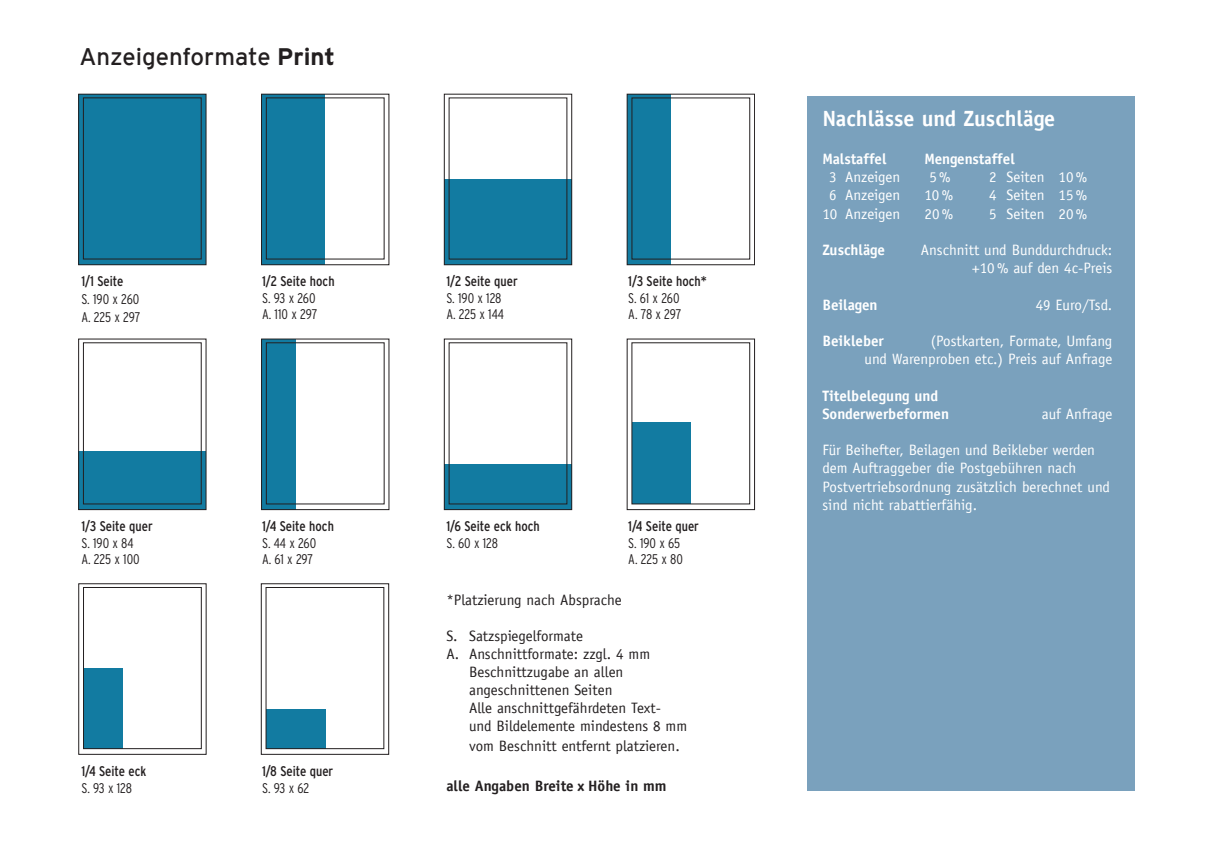
<style>
.page{position:relative;width:1214px;height:862px;background:#fff}
.page>*{position:absolute;margin:0;border:0;box-sizing:border-box;transform-origin:0 0}
.t1{font:24px "Interstate";color:#231f20}
.t2{font:700 22px "Officina Sans LT";color:#fff}
.t3{font:15px/18.2px "Officina Sans LT";color:#fff;text-align:right}
.t4{font:15px "Officina Sans LT";color:#231f20}
.t5{font:700 15px/18.2px "Officina Sans LT";color:#fff}
.t6{font:700 15px "Officina Sans LT";color:#231f20}
.t7{font:300 condensed 14px/16.8px "Interstate";letter-spacing:-.01em;color:#231f20}
.t8{font:condensed 14px "Interstate";color:#231f20}
.s1{font-weight:700}
</style>
<div class="page">
<div style="left:806px;top:96px;width:328px;height:694px;background:#7aa1bd"></div>
<div style="left:83px;top:668px;width:40px;height:80px;background:#127ba1"></div>
<div style="left:266px;top:709px;width:59px;height:39px;background:#127ba1"></div>
<div style="left:632px;top:422px;width:58px;height:82px;background:#127ba1"></div>
<div style="left:444px;top:464px;width:128px;height:45px;background:#127ba1"></div>
<div style="left:261px;top:339px;width:35px;height:170px;background:#127ba1"></div>
<div style="left:79px;top:451px;width:127px;height:58px;background:#127ba1"></div>
<div style="left:627px;top:94px;width:43px;height:170px;background:#127ba1"></div>
<div style="left:444px;top:179px;width:127px;height:86px;background:#127ba1"></div>
<div style="left:261px;top:94px;width:64px;height:171px;background:#127ba1"></div>
<div style="left:78px;top:583px;width:128px;height:171px;border:1px solid #231f20"></div>
<div style="left:83px;top:587px;width:118px;height:162px;border:1px solid #231f20"></div>
<div style="left:261px;top:583px;width:128px;height:171px;border:1px solid #231f20"></div>
<div style="left:266px;top:587px;width:118px;height:162px;border:1px solid #231f20"></div>
<div style="left:444px;top:94px;width:128px;height:171px;border:1px solid #231f20"></div>
<div style="left:626px;top:94px;width:128px;height:171px;border:1px solid #231f20"></div>
<div style="left:631px;top:98px;width:119px;height:161px;border:1px solid #231f20"></div>
<div style="left:631px;top:342px;width:119px;height:162px;border:1px solid #231f20"></div>
<div style="left:444px;top:339px;width:128px;height:171px;border:1px solid #231f20"></div>
<div style="left:449px;top:342px;width:118px;height:162px;border:1px solid #231f20"></div>
<div style="left:261px;top:339px;width:128px;height:171px;border:1px solid #231f20"></div>
<div style="left:266px;top:342px;width:118px;height:162px;border:1px solid #231f20"></div>
<div style="left:78px;top:339px;width:128px;height:171px;border:1px solid #231f20"></div>
<div style="left:83px;top:342px;width:118px;height:162px;border:1px solid #231f20"></div>
<div style="left:79px;top:94px;width:127px;height:171px;background:#127ba1"></div>
<div style="left:78px;top:94px;width:128px;height:171px;border:1px solid #231f20"></div>
<div style="left:261px;top:94px;width:128px;height:171px;border:1px solid #231f20"></div>
<h1 class="t1" style="left:79px;top:43px;width:257px">Anzeigenformate <span class="s1">Print</span></h1>
<p class="t8" style="left:81px;top:272px;width:44px">1/1 Seite</p>
<p class="t7" style="left:81px;top:290px;width:61px;line-height:18.2px">S. 190 x 260<br>A. 225 x 297</p>
<p class="t8" style="left:81px;top:517px;width:73px">1/3 Seite quer</p>
<p class="t7" style="left:81px;top:534px;width:60px">S. 190 x 84<br>A. 225 x 100</p>
<p class="t8" style="left:81px;top:762px;width:67px">1/4 Seite eck</p>
<p class="t7" style="left:81px;top:779px;width:52px">S. 93 x 128</p>
<p class="t8" style="left:262px;top:272px;width:74px">1/2 Seite hoch</p>
<p class="t7" style="left:262px;top:289px;width:57px">S. 93 x 260<br>A. 110 x 297</p>
<p class="t8" style="left:262px;top:517px;width:73px">1/4 Seite hoch</p>
<p class="t7" style="left:262px;top:534px;width:56px">S. 44 x 260<br>A. 61 x 297</p>
<p class="t8" style="left:262px;top:762px;width:73px">1/8 Seite quer</p>
<p class="t7" style="left:262px;top:779px;width:49px">S. 93 x 62</p>
<p class="t8" style="left:446px;top:272px;width:73px">1/2 Seite quer</p>
<p class="t7" style="left:446px;top:289px;width:59px">S. 190 x 128<br>A. 225 x 144</p>
<p class="t8" style="left:446px;top:517px;width:95px">1/6 Seite eck hoch</p>
<p class="t7" style="left:446px;top:534px;width:53px">S. 60 x 128</p>
<p class="t8" style="left:628px;top:272px;width:80px">1/3 Seite hoch*</p>
<p class="t7" style="left:628px;top:289px;width:55px">S. 61 x 260<br>A. 78 x 297</p>
<p class="t8" style="left:628px;top:517px;width:72px">1/4 Seite quer</p>
<p class="t7" style="left:628px;top:534px;width:56px">S. 190 x 65<br>A. 225 x 80</p>
<p class="t4" style="left:446px;top:591px;width:177px">*Platzierung nach Absprache</p>
<p class="t4" style="left:446px;top:627px;width:138px">S. Satzspiegelformate</p>
<p class="t4" style="left:446px;top:645px;width:205px">A. Anschnittformate: zzgl. 4 mm</p>
<p class="t4" style="left:469px;top:663px;width:156px">Beschnittzugabe an allen</p>
<p class="t4" style="left:469px;top:681px;width:145px">angeschnittenen Seiten</p>
<p class="t4" style="left:469px;top:699px;width:193px">Alle anschnittgefährdeten Text-</p>
<p class="t4" style="left:469px;top:717px;width:219px">und Bildelemente mindestens 8 mm</p>
<p class="t4" style="left:469px;top:737px;width:212px">vom Beschnitt entfernt platzieren.</p>
<p class="t6" style="left:446px;top:776px;width:222px">alle Angaben Breite x Höhe in mm</p>
<h2 class="t2" style="left:822px;top:104px;width:234px">Nachlässe und Zuschläge</h2>
<p class="t5" style="left:822px;top:149px;width:66px">Malstaffel</p>
<p class="t5" style="left:924px;top:149px;width:92px">Mengenstaffel</p>
<p class="t3" style="left:829px;top:168px;width:73px">3 Anzeigen</p>
<p class="t3" style="left:929px;top:168px;width:23px">5%</p>
<p class="t3" style="left:988px;top:168px;width:100px">2 Seiten 10 %</p>
<p class="t3" style="left:829px;top:186px;width:73px">6 Anzeigen</p>
<p class="t3" style="left:924px;top:186px;width:30px">10%</p>
<p class="t3" style="left:988px;top:186px;width:100px">4 Seiten 15 %</p>
<p class="t3" style="left:822px;top:204px;width:79px">10 Anzeigen</p>
<p class="t3" style="left:924px;top:204px;width:30px">20%</p>
<p class="t3" style="left:988px;top:204px;width:100px">5 Seiten 20 %</p>
<p class="t5" style="left:822px;top:240px;width:64px">Zuschläge</p>
<p class="t3" style="left:920px;top:241px;width:193px">Anschnitt und Bunddurchdruck: +10 % auf den 4c-Preis</p>
<p class="t5" style="left:822px;top:295px;width:57px">Beilagen</p>
<p class="t3" style="left:1035px;top:295px;width:78px">49 Euro/Tsd.</p>
<p class="t5" style="left:822px;top:331px;width:63px">Beikleber</p>
<p class="t3" style="left:864px;top:332px;width:249px">(Postkarten, Formate, Umfang<br>und Warenproben etc.) Preis auf Anfrage</p>
<p class="t5" style="left:822px;top:386px;width:128px">Titelbelegung und<br>Sonderwerbeformen</p>
<p class="t3" style="left:1041px;top:405px;width:72px">auf Anfrage</p>
<p class="t3" style="left:822px;top:441px;width:289px;text-align:left">Für Beihefter, Beilagen und Beikleber werden dem Auftraggeber die Postgebühren nach Postvertriebsordnung zusätzlich berechnet und sind nicht rabattierfähig.</p>
</div>
